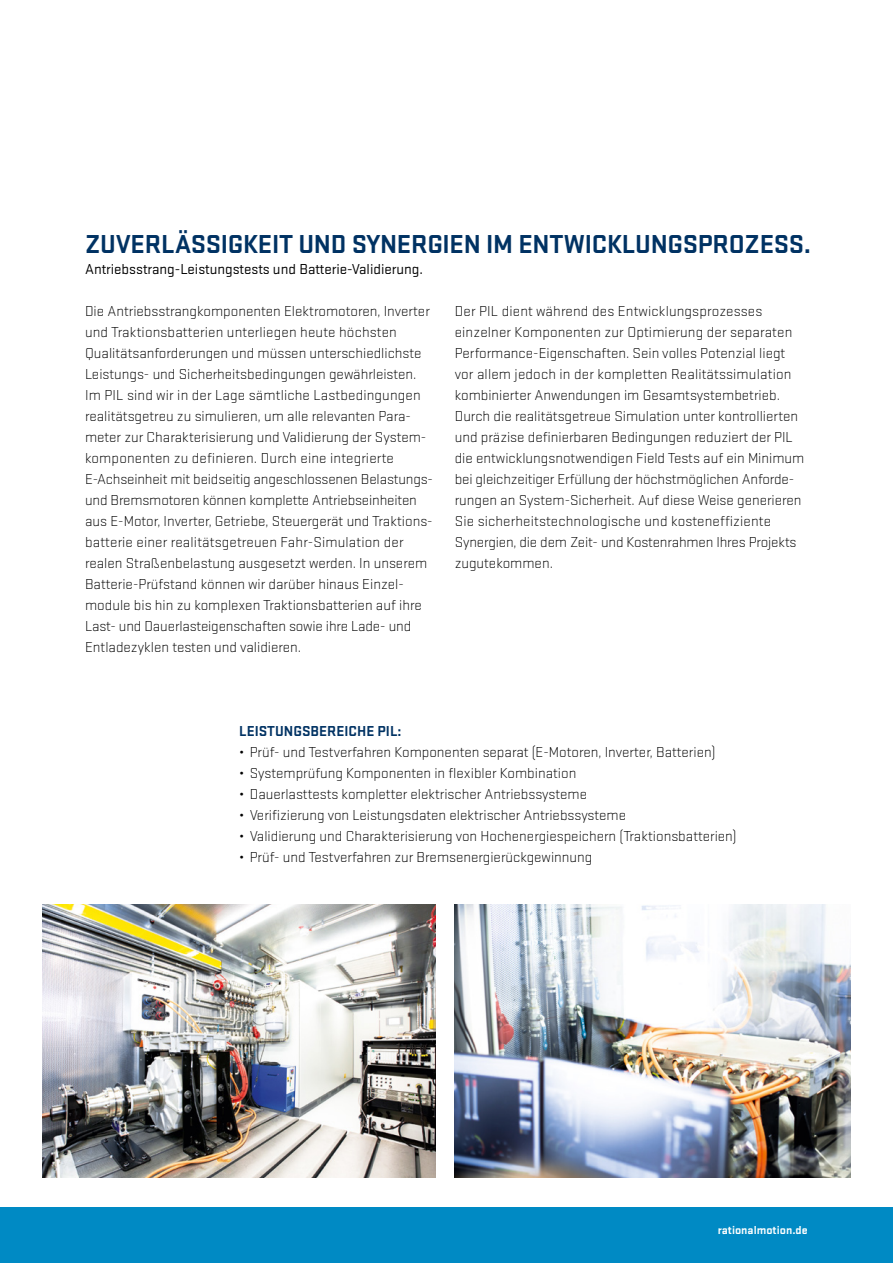
<style>
.page{position:relative;width:893px;height:1263px;background:#fff}
.page>*{position:absolute;margin:0;border:0;box-sizing:border-box;transform-origin:0 0}
.t1{font:700 27px "Stratum 2";letter-spacing:-.01em;color:#003263}
.t2{font:300 15px/21px "Stratum 2";color:#000}
.t3{font:15px "Stratum 2";color:#000}
.t4{font:700 15px "Stratum 2";color:#003263}
.t5{font:700 12px "Stratum 2";color:#fff}
</style>
<div class="page">
<div style="left:0;top:1208px;width:893px;height:55px;background:#008ac4"></div>
<img style="left:43px;top:904px;width:393px;height:273px">
<img style="left:454px;top:904px;width:396px;height:273px">
<h1 class="t1" style="left:85px;top:225px;width:727px">ZUVERLÄSSIGKEIT UND SYNERGIEN IM ENTWICKLUNGSPROZESS.</h1>
<p class="t3" style="left:85px;top:259px;width:339px">Antriebsstrang-Leistungstests und Batterie-Validierung.</p>
<p class="t2" style="left:85px;top:300px;width:349px">Die Antriebsstrangkomponenten Elektromotoren, Inverter und Traktionsbatterien unterliegen heute höchsten Qualitätsanforderungen und müssen unterschiedlichste Leistungs- und Sicherheitsbedingungen gewährleisten.<br>Im PIL sind wir in der Lage sämtliche Lastbedingungen realitätsgetreu zu simulieren, um alle relevanten Para&shy;meter zur Charakterisierung und Validierung der System&shy;komponenten zu definieren. Durch eine integrierte E-Achseinheit mit beidseitig angeschlossenen Belastungs&shy;und Bremsmotoren können komplette Antriebseinheiten aus E-Motor, Inverter, Getriebe, Steuergerät und Traktions&shy;batterie einer realitätsgetreuen Fahr-Simulation der realen Straßenbelastung ausgesetzt werden. In unserem Batterie-Prüfstand können wir darüber hinaus Einzel&shy;module bis hin zu komplexen Traktionsbatterien auf ihre Last- und Dauerlasteigenschaften sowie ihre Lade- und Entladezyklen testen und validieren.</p>
<p class="t2" style="left:455px;top:300px;width:351px">Der PIL dient während des Entwicklungsprozesses einzelner Komponenten zur Optimierung der separaten Performance-Eigenschaften. Sein volles Potenzial liegt vor allem jedoch in der kompletten Realitätssimulation kombinierter Anwendungen im Gesamtsystembetrieb.<br>Durch die realitätsgetreue Simulation unter kontrollierten und präzise definierbaren Bedingungen reduziert der PIL die entwicklungsnotwendigen Field Tests auf ein Minimum bei gleichzeitiger Erfüllung der höchstmöglichen Anforde&shy;rungen an System-Sicherheit. Auf diese Weise generieren Sie sicherheitstechnologische und kosteneffiziente Synergien, die dem Zeit- und Kostenrahmen Ihres Projekts zugutekommen.</p>
<p class="t4" style="left:239px;top:721px;width:164px">LEISTUNGSBEREICHE PIL:</p>
<p class="t2" style="left:239px;top:741px;width:478px">• Prüf- und Testverfahren Komponenten separat (E-Motoren, Inverter, Batterien)</p>
<p class="t2" style="left:239px;top:762px;width:339px">• Systemprüfung Komponenten in flexibler Kombination</p>
<p class="t2" style="left:239px;top:783px;width:349px">• Dauerlasttests kompletter elektrischer Antriebssysteme</p>
<p class="t2" style="left:239px;top:804px;width:388px">• Verifizierung von Leistungsdaten elektrischer Antriebssysteme</p>
<p class="t2" style="left:239px;top:825px;width:499px">• Validierung und Charakterisierung von Hochenergiespeichern (Traktionsbatterien)</p>
<p class="t2" style="left:239px;top:846px;width:355px">• Prüf- und Testverfahren zur Bremsenergierückgewinnung</p>
<p class="t5" style="left:718px;top:1221px;width:91px">rationalmotion.de</p>
</div>
